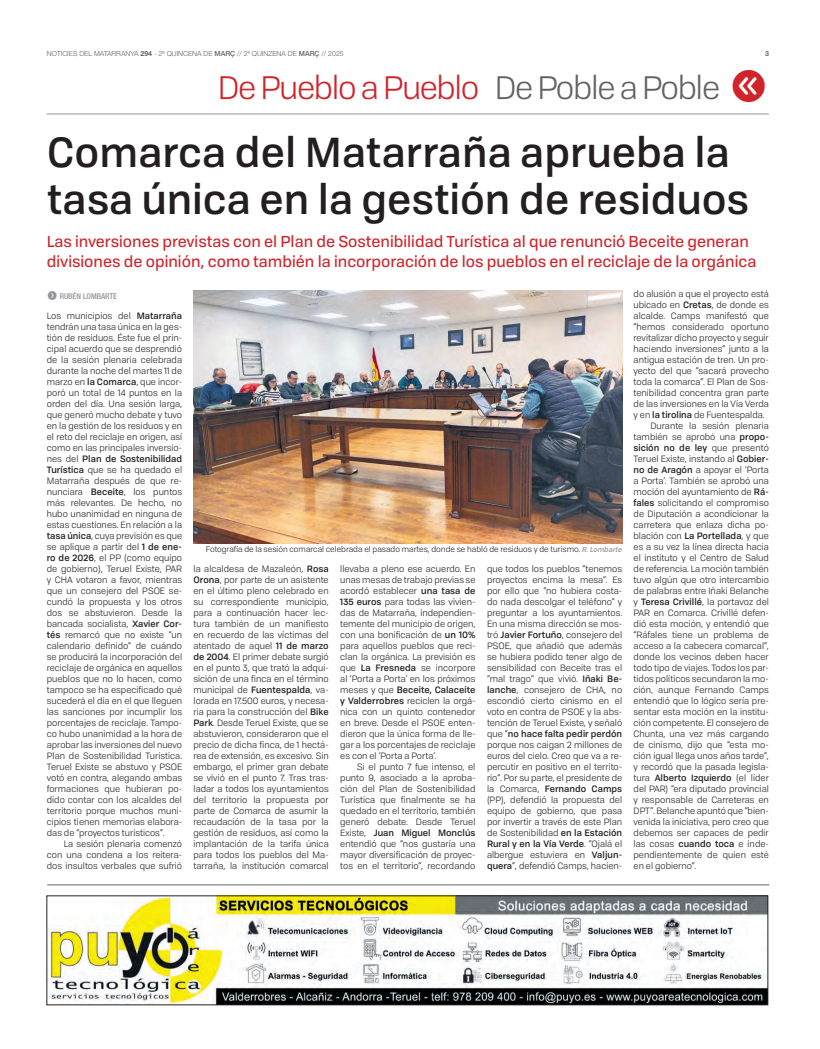
<style>
.page{position:relative;width:820px;height:1049px;background:#fff}
.page>*{position:absolute;margin:0;border:0;box-sizing:border-box;transform-origin:0 0}
.t1{font:500 41px "Tofino Personal";color:#231f20}
.t2{font:32px "Tofino Personal";letter-spacing:-.04em;color:#d1232a}
.t3{font:15.5px "Tofino Personal";color:#d1232a}
.t4{font:11px "Butto Bon Cir Neg";color:#939598}
.t5{font:9px/11px "Tofino Personal";color:#231f20;text-align:justify}
.t6{font:8px "Tofino Personal";color:#231f20}
.t7{font:500 condensed 8px "Helvetica Neue LT Pro";color:#939598}
.t8{font:300 7px "Helvetica Neue LT Pro";color:#636366}
.t9{font:700 7px "Helvetica Neue LT Pro";color:#636366}
.s1{font-weight:700}
.s2{font-weight:500}
.s3{color:#636366}
.s4{font-weight:500;font-style:italic;font-size:7px;color:#939598}
</style>
<div class="page">
<hr style="left:47px;top:113px;width:721px;height:1px;background:#939598">
<hr style="left:47px;top:884px;width:722px;height:1px;background:#939598">
<img style="left:49px;top:897px;width:717px;height:106px">
<div style="left:46px;top:895px;width:722px;height:110px;border:1px solid #231f20"></div>
<img style="left:193px;top:290px;width:429px;height:253px">
<p class="t8" style="left:47px;top:49px;width:298px">NOTICIES DEL MATARRANYA <span class="s1">294</span> - 2ª QUINCENA DE <span class="s2">MARÇ</span> // 2ª QUINZENA DE <span class="s2">MARÇ</span> // 2025</p>
<p class="t9" style="left:764px;top:49px;width:5px">3</p>
<p class="t2" style="left:218px;top:64px;width:503px">De Pueblo a Pueblo <span class="s3">De Poble a Poble</span></p>
<p class="t1" style="left:47px;top:121px;width:684px">Comarca del Matarraña aprueba la</p>
<p class="t1" style="left:47px;top:168px;width:703px">tasa única en la gestión de residuos</p>
<p class="t3" style="left:47px;top:230px;width:703px">Las inversiones previstas con el Plan de Sostenibilidad Turística al que renunció Beceite generan</p>
<p class="t3" style="left:47px;top:250px;width:710px">divisiones de opinión, como también la incorporación de los pueblos en el reciclaje de la orgánica</p>
<p class="t4" style="left:47px;top:291px;width:12px">f</p>
<p class="t7" style="left:60px;top:291px;width:59px">RUBÉN LOMBARTE</p>
<p class="t5" style="left:47px;top:309px;width:137px">Los municipios del <span class="s2">Matarraña </span>tendrán una tasa única en la ges&shy;tión de residuos. Éste fue el prin&shy;cipal acuerdo que se desprendió de la sesión plenaria celebrada durante la noche del martes 11 de marzo en <span class="s2">la Comarca</span>, que incor&shy;poró un total de 14 puntos en la orden del día. Una sesión larga, que generó mucho debate y tuvo en la gestión de los residuos y en el reto del reciclaje en origen, así como en las principales inversio&shy;nes del <span class="s2">Plan de Sostenibilidad Turística</span> que se ha quedado el Matarraña después de que re&shy;nunciara <span class="s2">Beceite</span>, los puntos más relevantes. De hecho, no hubo unanimidad en ninguna de estas cuestiones. En relación a la <span class="s2">tasa única</span>, cuya previsión es que se aplique a partir del <span class="s2">1 de ene&shy;ro de 2026</span>, el PP (como equipo de gobierno), Teruel Existe, PAR y CHA votaron a favor, mientras que un consejero del PSOE se&shy;cundó la propuesta y los otros dos se abstuvieron. Desde la bancada socialista, <span class="s2">Xavier Cor&shy;tés</span> remarcó que no existe “un calendario definido” de cuándo se producirá la incorporación del reciclaje de orgánica en aquellos pueblos que no lo hacen, como tampoco se ha especificado qué sucederá el día en el que lleguen las sanciones por incumplir los porcentajes de reciclaje. Tampo&shy;co hubo unanimidad a la hora de aprobar las inversiones del nuevo Plan de Sostenibilidad Turística.<br>Teruel Existe se abstuvo y PSOE votó en contra, alegando ambas formaciones que hubieran po&shy;dido contar con los alcaldes del territorio porque muchos muni&shy;cipios tienen memorias elabora&shy;das de “proyectos turísticos”.</p>
<p class="t5" style="left:47px;top:837px;width:137px;text-indent:17px">La sesión plenaria comenzó con una condena a los reitera&shy;dos insultos verbales que sufrió</p>
<p class="t6" style="left:206px;top:543px;width:417px">Fotografía de la sesión comarcal celebrada el pasado martes, donde se habló de residuos y de turismo. <span class="s4">R. Lombarte</span></p>
<p class="t5" style="left:193px;top:562px;width:137px">la alcaldesa de Mazaleón, <span class="s2">Rosa Orona</span>, por parte de un asistente en el último pleno celebrado en su correspondiente municipio, para a continuación hacer lec&shy;tura también de un manifiesto en recuerdo de las víctimas del atentado de aquel <span class="s2">11 de marzo de 2004</span>. El primer debate surgió en el punto 3, que trató la adqui&shy;sición de una finca en el término municipal de <span class="s2">Fuentespalda</span>, va&shy;lorada en 17.500 euros, y necesa&shy;ria para la construcción del <span class="s2">Bike Park</span>. Desde Teruel Existe, que se abstuvieron, consideraron que el precio de dicha finca, de 1 hectá&shy;rea de extensión, es excesivo. Sin embargo, el primer gran debate se vivió en el punto 7. Tras tras&shy;ladar a todos los ayuntamientos del territorio la propuesta por parte de Comarca de asumir la recaudación de la tasa por la gestión de residuos, así como la implantación de la tarifa única para todos los pueblos del Ma&shy;tarraña, la institución comarcal</p>
<p class="t5" style="left:340px;top:562px;width:137px">llevaba a pleno ese acuerdo. En unas mesas de trabajo previas se acordó establecer <span class="s2">una tasa de 135 euros</span> para todas las vivien&shy;das de Matarraña, independien&shy;temente del municipio de origen, con una bonificación de <span class="s2">un 10% </span>para aquellos pueblos que reci&shy;clan la orgánica. La previsión es que <span class="s2">La Fresneda</span> se incorpore al ‘Porta a Porta’ en los próximos meses y que <span class="s2">Beceite, Calaceite y Valderrobres</span> reciclen la orgá&shy;nica con un quinto contenedor en breve. Desde el PSOE enten&shy;dieron que la única forma de lle&shy;gar a los porcentajes de reciclaje es con el ‘Porta a Porta’.</p>
<p class="t5" style="left:340px;top:760px;width:137px;text-indent:17px">Si el punto 7 fue intenso, el punto 9, asociado a la aproba&shy;ción del Plan de Sostenibilidad Turística que finalmente se ha quedado en el territorio, también generó debate. Desde Teruel Existe, <span class="s2">Juan Miguel Monclús </span>entendió que “nos gustaría una mayor diversificación de proyec&shy;tos en el territorio”, recordando</p>
<p class="t5" style="left:487px;top:562px;width:137px">que todos los pueblos “tenemos proyectos encima la mesa”. Es por ello que “no hubiera costa&shy;do nada descolgar el teléfono” y preguntar a los ayuntamientos.<br>En una misma dirección se mos&shy;tró <span class="s2">Javier Fortuño</span>, consejero del PSOE, que añadió que además se hubiera podido tener algo de sensibilidad con Beceite tras el “mal trago” que vivió. <span class="s2">Iñaki Be&shy;lanche</span>, consejero de CHA, no escondió cierto cinismo en el voto en contra de PSOE y la abs&shy;tención de Teruel Existe, y señaló que “<span class="s2">no hace falta pedir perdón </span>porque nos caigan 2 millones de euros del cielo. Creo que va a re&shy;percutir en positivo en el territo&shy;rio”. Por su parte, el presidente de la Comarca, <span class="s2">Fernando Camps </span>(PP), defendió la propuesta del equipo de gobierno, que pasa por invertir a través de este Plan de Sostenibilidad <span class="s2">en la Estación Rural y en la Vía Verde</span>. “Ojalá el albergue estuviera en <span class="s2">Valjun&shy;quera</span>”, defendió Camps, hacien-</p>
<p class="t5" style="left:633px;top:287px;width:137px">do alusión a que el proyecto está ubicado en <span class="s2">Cretas</span>, de donde es alcalde. Camps manifestó que “hemos considerado oportuno revitalizar dicho proyecto y seguir haciendo inversiones” junto a la antigua estación de tren. Un pro&shy;yecto del que “sacará provecho toda la comarca”. El Plan de Sos&shy;tenibilidad concentra gran parte de las inversiones en la Vía Verda y en <span class="s2">la tirolina</span> de Fuentespalda.</p>
<p class="t5" style="left:633px;top:419px;width:137px;text-indent:17px">Durante la sesión plenaria también se aprobó una <span class="s2">propo&shy;sición no de ley</span> que presentó Teruel Existe, instando al <span class="s2">Gobier&shy;no de Aragón</span> a apoyar el ‘Porta a Porta’. También se aprobó una moción del ayuntamiento de <span class="s2">Rá&shy;fales</span> solicitando el compromiso de Diputación a acondicionar la carretera que enlaza dicha po&shy;blación con <span class="s2">La Portellada</span>, y que es a su vez la línea directa hacia el instituto y el Centro de Salud de referencia. La moción también tuvo algún que otro intercambio de palabras entre Iñaki Belanche y <span class="s2">Teresa Crivillé</span>, la portavoz del PAR en Comarca. Crivillé defen&shy;dió esta moción, y entendió que “Ráfales tiene un problema de acceso a la cabecera comarcal”, donde los vecinos deben hacer todo tipo de viajes. Todos los par&shy;tidos políticos secundaron la mo&shy;ción, aunque Fernando Camps entendió que lo lógico sería pre&shy;sentar esta moción en la institu&shy;ción competente. El consejero de Chunta, una vez más cargando de cinismo, dijo que “esta mo&shy;ción igual llega unos años tarde”, y recordó que la pasada legisla&shy;tura <span class="s2">Alberto Izquierdo</span> (el líder del PAR) “era diputado provincial y responsable de Carreteras en DPT”. Belanche apuntó que “bien&shy;venida la iniciativa, pero creo que debemos ser capaces de pedir las cosas <span class="s2">cuando toca</span> e inde&shy;pendientemente de quien esté en el gobierno”.</p>
</div>
